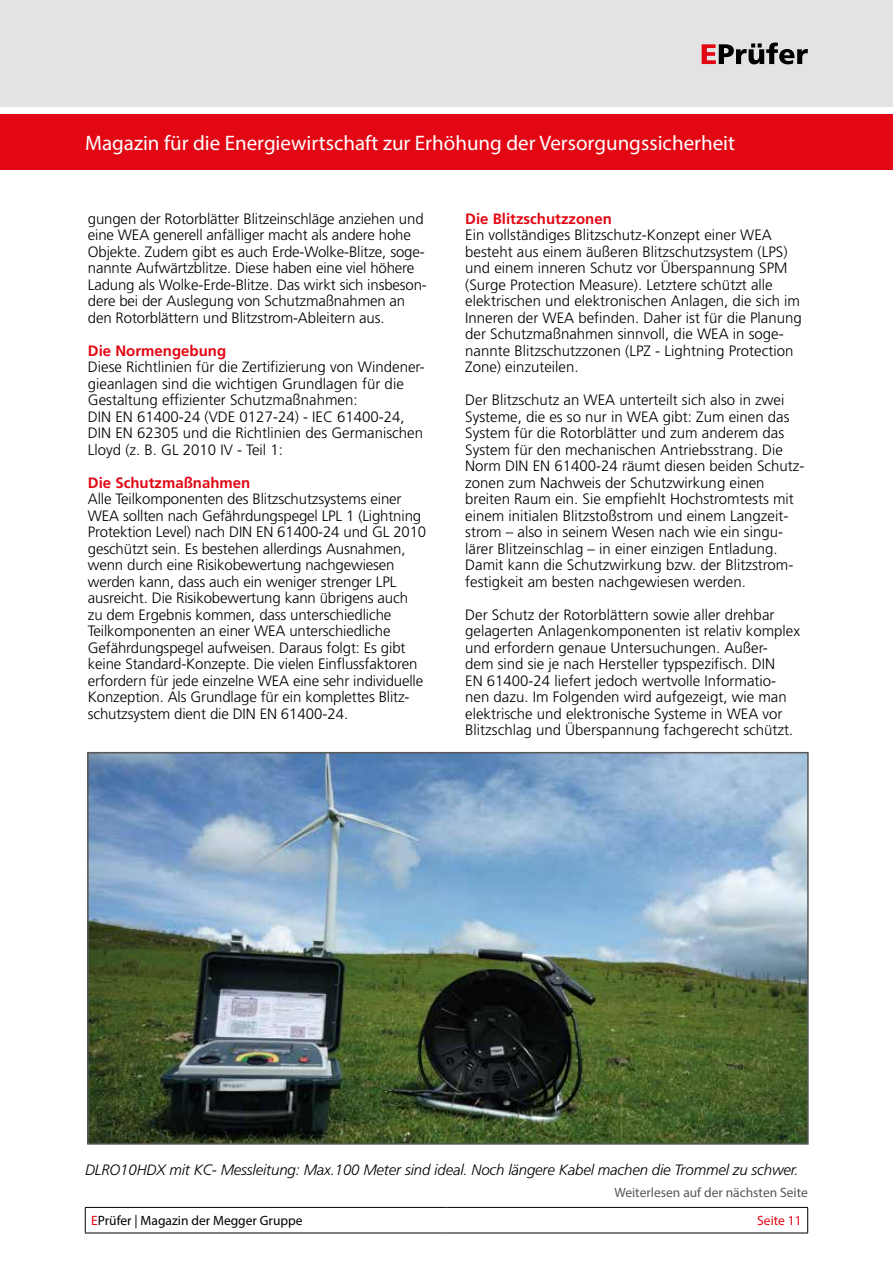
<style>
.page{position:relative;width:893px;height:1263px;background:#fff}
.page>*{position:absolute;margin:0;border:0;box-sizing:border-box;transform-origin:0 0}
.t1{font:21px "Myriad Pro";color:#fff}
.t2{font:300 15px/16.5px "Frutiger LT Pro";color:#000}
.t3{font:italic 300 15px "Frutiger LT Pro";letter-spacing:-.01em;color:#000}
.t4{font:700 15px "Frutiger LT Pro";color:#e30613}
.t5{font:13.5px "Myriad Pro";color:#000}
.t6{font:13.5px "Myriad Pro";color:#575756}
.t7{font:13.5px "Myriad Pro";color:#e30613}
.s1{color:#e30613}
</style>
<div class="page">
<div style="left:0;top:0;width:893px;height:106px;background:#e3e3e3"></div>
<div style="left:0;top:115px;width:893px;height:55px;background:#e30613"></div>
<hr style="left:85px;top:1207px;width:361px;height:1px;background:#000">
<svg style="left:85px;top:1207px;width:1px;height:26px"></svg>
<hr style="left:446px;top:1207px;width:362px;height:1px;background:#000">
<svg style="left:807px;top:1207px;width:1px;height:26px"></svg>
<hr style="left:85px;top:1233px;width:361px;height:1px;background:#000">
<hr style="left:446px;top:1233px;width:362px;height:1px;background:#000">
<svg style="left:702px;top:43px;width:106px;height:21px"></svg>
<img style="left:90px;top:755px;width:716px;height:387px">
<div style="left:87px;top:752px;width:722px;height:393px;border:2px solid #575756"></div>
<h1 class="t1" style="left:85px;top:130px;width:652px">Magazin für die Energiewirtschaft zur Erhöhung der Versorgungssicherheit</h1>
<p class="t2" style="left:88px;top:211px;width:341px">gungen der Rotorblätter Blitzeinschläge anziehen und eine WEA generell anfälliger macht als andere hohe Objekte. Zudem gibt es auch Erde-Wolke-Blitze, soge&shy;nannte Aufwärtzblitze. Diese haben eine viel höhere Ladung als Wolke-Erde-Blitze. Das wirkt sich insbeson&shy;dere bei der Auslegung von Schutzmaßnahmen an den Rotorblättern und Blitzstrom-Ableitern aus.</p>
<p class="t4" style="left:88px;top:342px;width:140px">Die Normengebung</p>
<p class="t2" style="left:88px;top:359px;width:338px">Diese Richtlinien für die Zertifizierung von Windener&shy;gieanlagen sind die wichtigen Grundlagen für die Gestaltung effizienter Schutzmaßnahmen:<br>DIN EN 61400-24 (VDE 0127-24) - IEC 61400-24, DIN EN 62305 und die Richtlinien des Germanischen Lloyd (z. B. GL 2010 IV - Teil 1:</p>
<p class="t4" style="left:88px;top:474px;width:164px">Die Schutzmaßnahmen</p>
<p class="t2" style="left:88px;top:491px;width:340px">Alle Teilkomponenten des Blitzschutzsystems einer WEA sollten nach Gefährdungspegel LPL 1 (Lightning Protektion Level) nach DIN EN 61400-24 und GL 2010 geschützt sein. Es bestehen allerdings Ausnahmen, wenn durch eine Risikobewertung nachgewiesen werden kann, dass auch ein weniger strenger LPL ausreicht. Die Risikobewertung kann übrigens auch zu dem Ergebnis kommen, dass unterschiedliche Teilkomponenten an einer WEA unterschiedliche Gefährdungspegel aufweisen. Daraus folgt: Es gibt keine Standard-Konzepte. Die vielen Einflussfaktoren erfordern für jede einzelne WEA eine sehr individuelle Konzeption. Als Grundlage für ein komplettes Blitz&shy;schutzsystem dient die DIN EN 61400-24.</p>
<p class="t4" style="left:465px;top:210px;width:148px">Die Blitzschutzzonen</p>
<p class="t2" style="left:465px;top:227px;width:338px">Ein vollständiges Blitzschutz-Konzept einer WEA besteht aus einem äußeren Blitzschutzsystem (LPS) und einem inneren Schutz vor Überspannung SPM (Surge Protection Measure). Letztere schützt alle elektrischen und elektronischen Anlagen, die sich im Inneren der WEA befinden. Daher ist für die Planung der Schutzmaßnahmen sinnvoll, die WEA in soge&shy;nannte Blitzschutzzonen (LPZ - Lightning Protection Zone) einzuteilen.</p>
<p class="t2" style="left:465px;top:392px;width:341px">Der Blitzschutz an WEA unterteilt sich also in zwei Systeme, die es so nur in WEA gibt: Zum einen das System für die Rotorblätter und zum anderem das System für den mechanischen Antriebsstrang. Die Norm DIN EN 61400-24 räumt diesen beiden Schutz&shy;zonen zum Nachweis der Schutzwirkung einen breiten Raum ein. Sie empfiehlt Hochstromtests mit einem initialen Blitzstoßstrom und einem Langzeit&shy;strom – also in seinem Wesen nach wie ein singu&shy;lärer Blitzeinschlag – in einer einzigen Entladung.<br>Damit kann die Schutzwirkung bzw. der Blitzstrom&shy;festigkeit am besten nachgewiesen werden.</p>
<p class="t2" style="left:465px;top:607px;width:336px">Der Schutz der Rotorblättern sowie aller drehbar gelagerten Anlagenkomponenten ist relativ komplex und erfordern genaue Untersuchungen. Außer-<br>dem sind sie je nach Hersteller typspezifisch. DIN<br>EN 61400-24 liefert jedoch wertvolle Informatio&shy;nen dazu. Im Folgenden wird aufgezeigt, wie man elektrische und elektronische Systeme in WEA vor Blitzschlag und Überspannung fachgerecht schützt.</p>
<p class="t3" style="left:85px;top:1161px;width:715px">DLRO10HDX mit KC- Messleitung: Max.100 Meter sind ideal. Noch längere Kabel machen die Trommel zu schwer.</p>
<p class="t6" style="left:614px;top:1184px;width:195px">Weiterlesen auf der nächsten Seite</p>
<p class="t5" style="left:91px;top:1212px;width:213px"><span class="s1">E</span>Prüfer | Magazin der Megger Gruppe</p>
<p class="t7" style="left:757px;top:1212px;width:46px">Seite 11</p>
</div>
